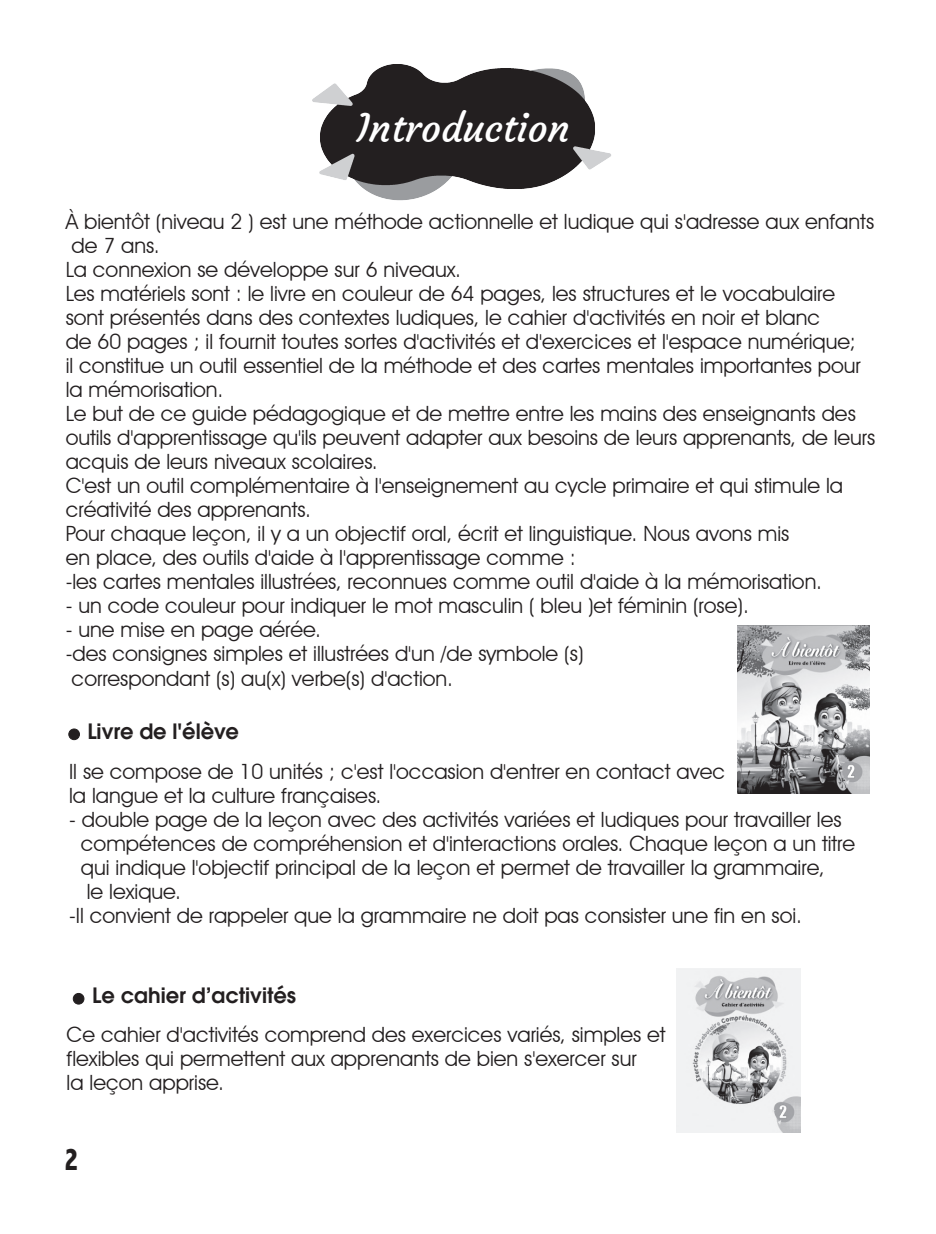
<style>
.page{position:relative;width:936px;height:1234px;background:#fff}
.page>*{position:absolute;margin:0;border:0;box-sizing:border-box;transform-origin:0 0}
.t1{font:39px "Courgette";color:#fff}
.t2{font:800 condensed 32.4px "Abadi";color:#231f20;scale:.83 1}
.t3{font:21px/24px "Avant Garde IT Cby BT";color:#231f20}
.t4{font:600 21px "Avant Garde";color:#231f20}
</style>
<div class="page">
<img style="left:312px;top:64px;width:299px;height:137px">
<div style="left:69px;top:728px;width:10px;height:11px;background:#231f20;border-radius:50%"></div>
<div style="left:68px;top:728px;width:12px;height:11px;border:1px solid #231f20;border-radius:50%"></div>
<div style="left:73px;top:993px;width:11px;height:10px;background:#231f20;border-radius:50%"></div>
<div style="left:73px;top:992px;width:11px;height:12px;border:1px solid #231f20;border-radius:50%"></div>
<img style="left:737px;top:625px;width:132px;height:167px">
<img style="left:677px;top:968px;width:123px;height:163px">
<h1 class="t1" style="left:356px;top:104px;width:215px">Introduction</h1>
<p class="t3" style="left:66px;top:209px;width:811px">À bientôt (niveau 2 ) est une méthode actionnelle et ludique qui s'adresse aux enfants de 7 ans.<br>La connexion se développe sur 6 niveaux.<br>Les matériels sont : le livre en couleur de 64 pages, les structures et le vocabulaire sont présentés dans des contextes ludiques, le cahier d'activités en noir et blanc<br>de 60 pages ; il fournit toutes sortes d'activités et d'exercices et l'espace numérique;<br>il constitue un outil essentiel de la méthode et des cartes mentales importantes pour la mémorisation.<br>Le but de ce guide pédagogique et de mettre entre les mains des enseignants des outils d'apprentissage qu'ils peuvent adapter aux besoins de leurs apprenants, de leurs acquis de leurs niveaux scolaires.<br>C'est un outil complémentaire à l'enseignement au cycle primaire et qui stimule la créativité des apprenants.<br>Pour chaque leçon, il y a un objectif oral, écrit et linguistique. Nous avons mis<br>en place, des outils d'aide à l'apprentissage comme :<br>-les cartes mentales illustrées, reconnues comme outil d'aide à la mémorisation.</p>
<p class="t3" style="left:66px;top:593px;width:684px">- un code couleur pour indiquer le mot masculin ( bleu )et féminin (rose).</p>
<p class="t3" style="left:66px;top:617px;width:519px">- une mise en page aérée.<br>-des consignes simples et illustrées d'un /de symbole (s) correspondant (s) au(x) verbe(s) d'action.</p>
<p class="t4" style="left:87px;top:717px;width:153px">Livre de l'élève</p>
<p class="t3" style="left:69px;top:759px;width:657px">Il se compose de 10 unités ; c'est l'occasion d'entrer en contact avec la langue et la culture françaises.</p>
<p class="t3" style="left:69px;top:807px;width:774px">- double page de la leçon avec des activités variées et ludiques pour travailler les</p>
<p class="t3" style="left:81px;top:831px;width:775px">compétences de compréhension et d'interactions orales. Chaque leçon a un titre</p>
<p class="t3" style="left:81px;top:855px;width:745px">qui indique l'objectif principal de la leçon et permet de travailler la grammaire,</p>
<p class="t3" style="left:87px;top:879px;width:96px">le lexique.</p>
<p class="t3" style="left:69px;top:903px;width:734px">-Il convient de rappeler que la grammaire ne doit pas consister une fin en soi.</p>
<p class="t4" style="left:92px;top:981px;width:205px">Le cahier d’activités</p>
<p class="t3" style="left:67px;top:1022px;width:600px">Ce cahier d'activités comprend des exercices variés, simples et flexibles qui permettent aux apprenants de bien s'exercer sur<br>la leçon apprise.</p>
<h2 class="t2" style="left:64px;top:1140px;width:18px">2</h2>
</div>
